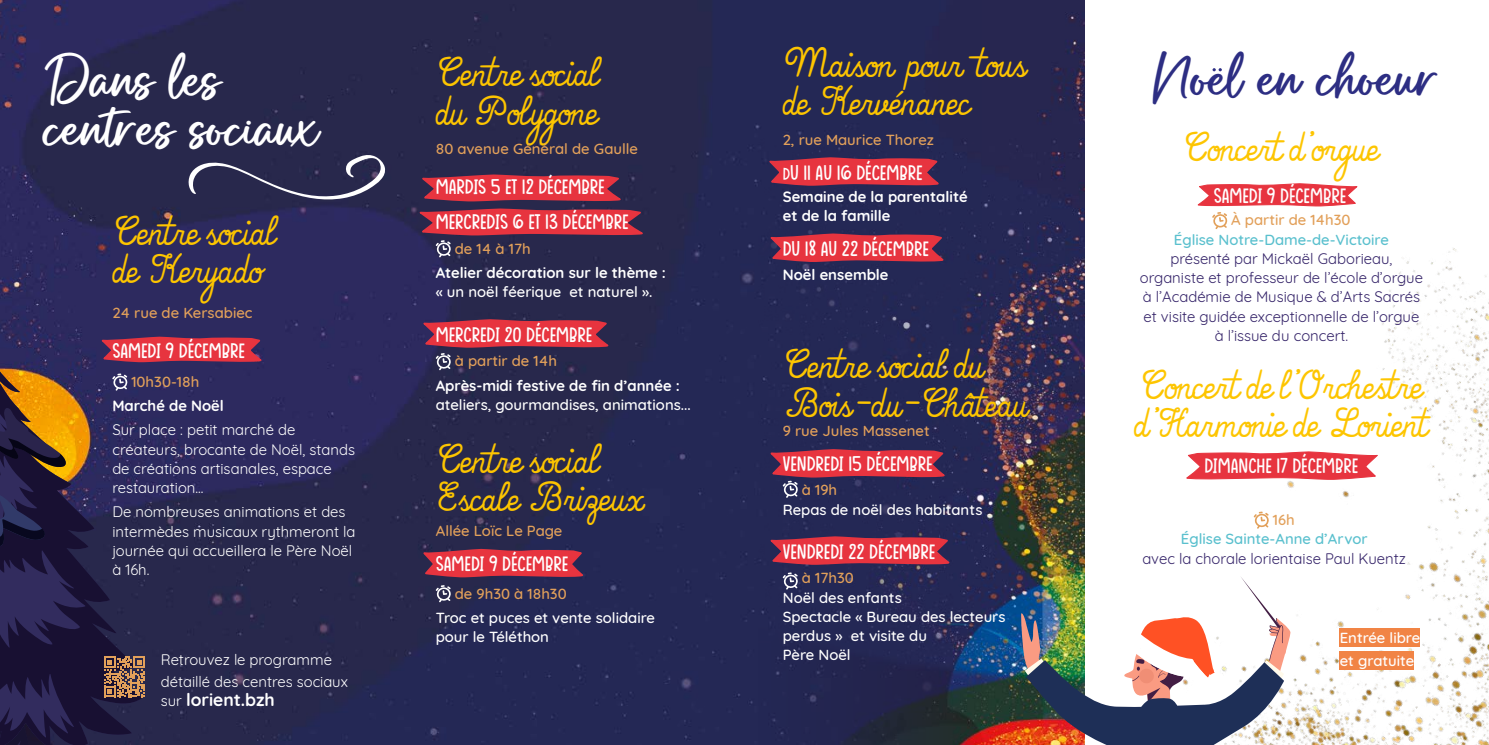
<style>
.page{position:relative;width:1489px;height:745px;background:#fff}
.page>*{position:absolute;margin:0;border:0;box-sizing:border-box;transform-origin:0 0}
.t1{font:49px/49px "Butterscotch";color:#fff}
.t2{font:49px "Butterscotch";color:#2d2e83}
.t3{font:italic 38.5px/38.5px "Thats Font Folks";color:#fdc500}
.t4{font:21px/35.2px "Alone On Earth";color:#fff}
.t5{font:700 17.5px "Quicksand";color:#fff}
.t6{font:14.88px/19.2px "Quicksand";color:#fff}
.t7{font:500 14.88px/19.2px "Quicksand";color:#fff}
.t8{font:14.88px/19.2px "Quicksand";color:#352469;text-align:center}
.t9{font:500 14.88px "Quicksand";color:#e2a05a}
.t10{font:700 14.88px/19.2px "Quicksand";color:#fff}
.t11{font:500 14.88px "Quicksand";color:#5ac0ce}
.s1{font-weight:400;font-size:14.88px}
.s2{font-size:17.5px}
</style>
<div class="page">
<img style="left:1084px;top:138px;width:404px;height:606px">
<img style="left:0;top:0;width:758px;height:744px">
<img style="left:758px;top:0;width:326px;height:744px">
<svg style="left:1195px;top:182px;width:164px;height:24px"></svg>
<svg style="left:1184px;top:450px;width:196px;height:29px"></svg>
<svg style="left:142px;top:335px;width:123px;height:27px;background:#c53244"></svg>
<svg style="left:765px;top:156px;width:176px;height:30px;background:#bc3143"></svg>
<svg style="left:766px;top:232px;width:180px;height:30px;background:#bc3143"></svg>
<svg style="left:766px;top:535px;width:186px;height:30px;background:#bc3143"></svg>
<svg style="left:188px;top:154px;width:199px;height:47px;background:#3d3d5e"></svg>
<svg style="left:1211px;top:212px;width:16px;height:17px"></svg>
<img style="left:1020px;top:575px;width:270px;height:169px">
<svg style="left:1253px;top:511px;width:15px;height:17px"></svg>
<svg style="left:0;top:317px;width:142px;height:427px;background:#362a47"></svg>
<svg style="left:0;top:405px;width:68px;height:62px;background:#775322"></svg>
<svg style="left:0;top:494px;width:49px;height:73px;background:#1d193e"></svg>
<svg style="left:1212px;top:68px;width:9px;height:3px"></svg>
<div style="left:1339px;top:628px;width:80px;height:18px;background:#f18445"></div>
<div style="left:1339px;top:650px;width:74px;height:19px;background:#f18445"></div>
<svg style="left:419px;top:547px;width:167px;height:30px;background:#bc3142"></svg>
<svg style="left:766px;top:448px;width:181px;height:49px;background:#83304c"></svg>
<svg style="left:782px;top:572px;width:16px;height:17px"></svg>
<svg style="left:414px;top:173px;width:233px;height:84px;background:#882f46"></svg>
<svg style="left:419px;top:318px;width:192px;height:52px;background:#802f49"></svg>
<svg style="left:435px;top:584px;width:16px;height:18px"></svg>
<svg style="left:104px;top:656px;width:41px;height:40px;background:#956b4e"></svg>
<h1 class="t1" style="left:42px;top:61px;width:276px">Dans les centres sociaux</h1>
<h2 class="t3" style="left:112px;top:212px;width:166px">Centre social de Keryado</h2>
<p class="t9" style="left:112px;top:300px;width:142px">24 rue de Kersabiec</p>
<h3 class="t4" style="left:112px;top:332px;width:134px">SAMEDI 9 DÉCEMBRE</h3>
<p class="t9" style="left:131px;top:369px;width:69px">10h30-18h</p>
<p class="t10" style="left:112px;top:394px;width:113px">Marché de Noël</p>
<p class="t6" style="left:112px;top:418px;width:244px">Sur place : petit marché de créateurs, brocante de Noël, stands de créations artisanales, espace restauration...</p>
<p class="t6" style="left:112px;top:500px;width:245px">De nombreuses animations et des intermèdes musicaux rythmeront la journée qui accueillera le Père Noël à 16h.</p>
<p class="t6" style="left:161px;top:646px;width:189px;line-height:21.7px">Retrouvez le programme détaillé des centres sociaux</p>
<p class="t5" style="left:161px;top:684px;width:115px"><span class="s1">sur</span> lorient.bzh</p>
<h2 class="t3" style="left:436px;top:54px;width:166px">Centre social du Polygone</h2>
<p class="t9" style="left:436px;top:137px;width:204px">80 avenue Général de Gaulle</p>
<h3 class="t4" style="left:436px;top:169px;width:194px">MARDIS 5 ET 12 DÉCEMBRE<br>MERCREDIS 6 ET 13 DÉCEMBRE</h3>
<p class="t9" style="left:455px;top:236px;width:77px">de 14 à 17h</p>
<p class="t10" style="left:436px;top:261px;width:232px">Atelier décoration sur le thème :</p>
<p class="t7" style="left:436px;top:280px;width:218px">« un noël féerique et naturel ».</p>
<h3 class="t4" style="left:436px;top:317px;width:158px">MERCREDI 20 DÉCEMBRE</h3>
<p class="t9" style="left:455px;top:349px;width:104px">à partir de 14h</p>
<p class="t10" style="left:436px;top:374px;width:246px">Après-midi festive de fin d’année :</p>
<p class="t7" style="left:436px;top:393px;width:256px">ateliers, gourmandises, animations...</p>
<h2 class="t3" style="left:436px;top:440px;width:209px">Centre social<br>Escale Brizeux</h2>
<p class="t9" style="left:436px;top:518px;width:128px">Allée Loïc Le Page</p>
<h3 class="t4" style="left:436px;top:545px;width:134px">SAMEDI 9 DÉCEMBRE</h3>
<p class="t9" style="left:455px;top:580px;width:113px">de 9h30 à 18h30</p>
<p class="t7" style="left:436px;top:606px;width:221px">Troc et puces et vente solidaire pour le Téléthon</p>
<h2 class="t3" style="left:782px;top:44px;width:246px">Maison pour tous de Kervénanec</h2>
<p class="t9" style="left:782px;top:127px;width:153px">2, rue Maurice Thorez</p>
<h3 class="t4" style="left:782px;top:155px;width:141px"><span class="s2">D</span>U 11 AU 16 DÉCEMBRE</h3>
<p class="t10" style="left:782px;top:185px;width:186px">Semaine de la parentalité et de la famille</p>
<h3 class="t4" style="left:782px;top:231px;width:148px">DU 18 AU 22 DÉCEMBRE</h3>
<p class="t10" style="left:782px;top:264px;width:107px">Noël ensemble</p>
<h2 class="t3" style="left:782px;top:345px;width:247px">Centre social du<br>Bois-du-Château</h2>
<p class="t9" style="left:782px;top:418px;width:148px">9 rue Jules Massenet</p>
<h3 class="t4" style="left:782px;top:446px;width:151px">VENDREDI 15 DÉCEMBRE</h3>
<p class="t9" style="left:801px;top:477px;width:37px">à 19h</p>
<p class="t7" style="left:782px;top:498px;width:201px">Repas de noël des habitants</p>
<h3 class="t4" style="left:782px;top:533px;width:154px">VENDREDI 22 DÉCEMBRE</h3>
<p class="t9" style="left:801px;top:565px;width:54px">à 17h30</p>
<p class="t7" style="left:782px;top:586px;width:224px">Noël des enfants<br>Spectacle « Bureau des lecteurs perdus » et visite du<br>Père Noël</p>
<h1 class="t2" style="left:1150px;top:50px;width:288px">Noël en choeur</h1>
<h2 class="t3" style="left:1182px;top:129px;width:199px">Concert d’orgue</h2>
<h3 class="t4" style="left:1213px;top:178px;width:134px">SAMEDI 9 DÉCEMBRE</h3>
<p class="t9" style="left:1231px;top:208px;width:121px">À partir de 14h30</p>
<p class="t11" style="left:1173px;top:227px;width:216px">Église Notre-Dame-de-Victoire</p>
<p class="t8" style="left:1139px;top:247px;width:285px">présenté par Mickaël Gaborieau, organiste et professeur de l’école d’orgue à l’Académie de Musique &amp; d’Arts Sacrés et visite guidée exceptionnelle de l’orgue à l’issue du concert.</p>
<h2 class="t3" style="left:1134px;top:366px;width:295px">Concert de l’Orchestre d’Harmonie de Lorient</h2>
<h3 class="t4" style="left:1204px;top:447px;width:155px">DIMANCHE 17 DÉCEMBRE</h3>
<p class="t9" style="left:1272px;top:507px;width:23px">16h</p>
<p class="t11" style="left:1180px;top:526px;width:188px">Église Sainte-Anne d’Arvor</p>
<p class="t8" style="left:1142px;top:546px;width:265px">avec la chorale lorientaise Paul Kuentz</p>
<p class="t7" style="left:1339px;top:624px;width:82px;line-height:22.8px">Entrée libre et gratuite</p>
</div>
